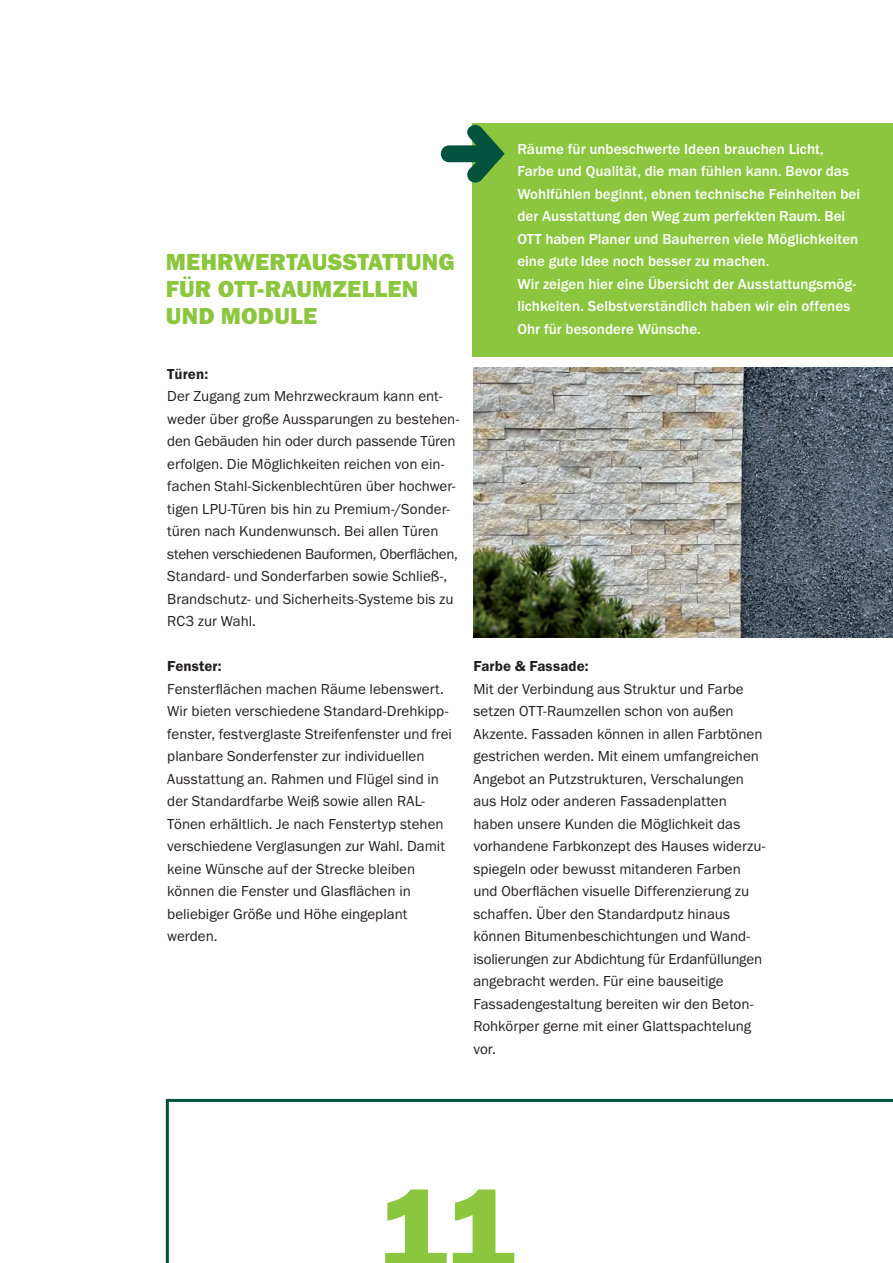
<style>
.page{position:relative;width:893px;height:1263px;background:#fff}
.page>*{position:absolute;margin:0;border:0;box-sizing:border-box;transform-origin:0 0}
.t1{font:120px "Franklin Gothic URW Hea";color:#8bc63e}
.t2{font:24px/27px "Franklin Gothic URW Hea";letter-spacing:.01em;color:#8bc63e}
.t3{font:15px/22.5px "Franklin Gothic URW Boo";color:#231f20}
.t4{font:500 15px/22.5px "Franklin Gothic URW";letter-spacing:.005em;color:#fff}
.t5{font:15px "Franklin Gothic URW Dem";letter-spacing:.005em;color:#231f20}
</style>
<div class="page">
<svg style="left:166px;top:1099px;width:727px;height:164px"></svg>
<div style="left:472px;top:123px;width:421px;height:233px;background:#8bc63e"></div>
<svg style="left:441px;top:125px;width:64px;height:58px"></svg>
<img style="left:473px;top:368px;width:420px;height:270px">
<h2 class="t2" style="left:166px;top:248px;width:291px">MEHRWERTAUSSTATTUNG<br>FÜR OTT-RAUMZELLEN<br>UND MODULE</h2>
<p class="t5" style="left:167px;top:365px;width:42px">Türen:</p>
<p class="t3" style="left:167px;top:385px;width:294px">Der Zugang zum Mehrzweckraum kann ent&shy;weder über große Aussparungen zu bestehen&shy;den Gebäuden hin oder durch passende Türen erfolgen. Die Möglichkeiten reichen von ein&shy;fachen Stahl-Sickenblechtüren über hochwer&shy;tigen LPU-Türen bis hin zu Premium-/Sonder&shy;türen nach Kundenwunsch. Bei allen Türen stehen verschiedenen Bauformen, Oberflächen, Standard- und Sonderfarben sowie Schließ-, Brandschutz- und Sicherheits-Systeme bis zu RC3 zur Wahl.</p>
<p class="t5" style="left:167px;top:657px;width:56px">Fenster:</p>
<p class="t3" style="left:167px;top:677px;width:286px">Fensterflächen machen Räume lebenswert.<br>Wir bieten verschiedene Standard-Drehkipp&shy;fenster, festverglaste Streifenfenster und frei planbare Sonderfenster zur individuellen Ausstattung an. Rahmen und Flügel sind in der Standardfarbe Weiß sowie allen RAL-Tönen erhältlich. Je nach Fenstertyp stehen verschiedene Verglasungen zur Wahl. Damit keine Wünsche auf der Strecke bleiben können die Fenster und Glasflächen in beliebiger Größe und Höhe eingeplant werden.</p>
<p class="t4" style="left:517px;top:137px;width:344px">Räume für unbeschwerte Ideen brauchen Licht, Farbe und Qualität, die man fühlen kann. Bevor das Wohlfühlen beginnt, ebnen technische Feinheiten bei der Ausstattung den Weg zum perfekten Raum. Bei OTT haben Planer und Bauherren viele Möglichkeiten eine gute Idee noch besser zu machen.<br>Wir zeigen hier eine Übersicht der Ausstattungsmög&shy;lichkeiten. Selbstverständlich haben wir ein offenes Ohr für besondere Wünsche.</p>
<p class="t5" style="left:473px;top:657px;width:117px">Farbe &amp; Fassade:</p>
<p class="t3" style="left:473px;top:677px;width:294px">Mit der Verbindung aus Struktur und Farbe setzen OTT-Raumzellen schon von außen Akzente. Fassaden können in allen Farbtönen gestrichen werden. Mit einem umfangreichen Angebot an Putzstrukturen, Verschalungen aus Holz oder anderen Fassadenplatten haben unsere Kunden die Möglichkeit das vorhandene Farbkonzept des Hauses widerzu&shy;spiegeln oder bewusst mitanderen Farben und Oberflächen visuelle Differenzierung zu schaffen. Über den Standardputz hinaus können Bitumenbeschichtungen und Wand&shy;isolierungen zur Abdichtung für Erdanfüllungen angebracht werden. Für eine bauseitige Fassadengestaltung bereiten wir den Beton-Rohkörper gerne mit einer Glattspachtelung vor.</p>
<h1 class="t1" style="left:377px;top:1153px;width:139px">11</h1>
</div>
